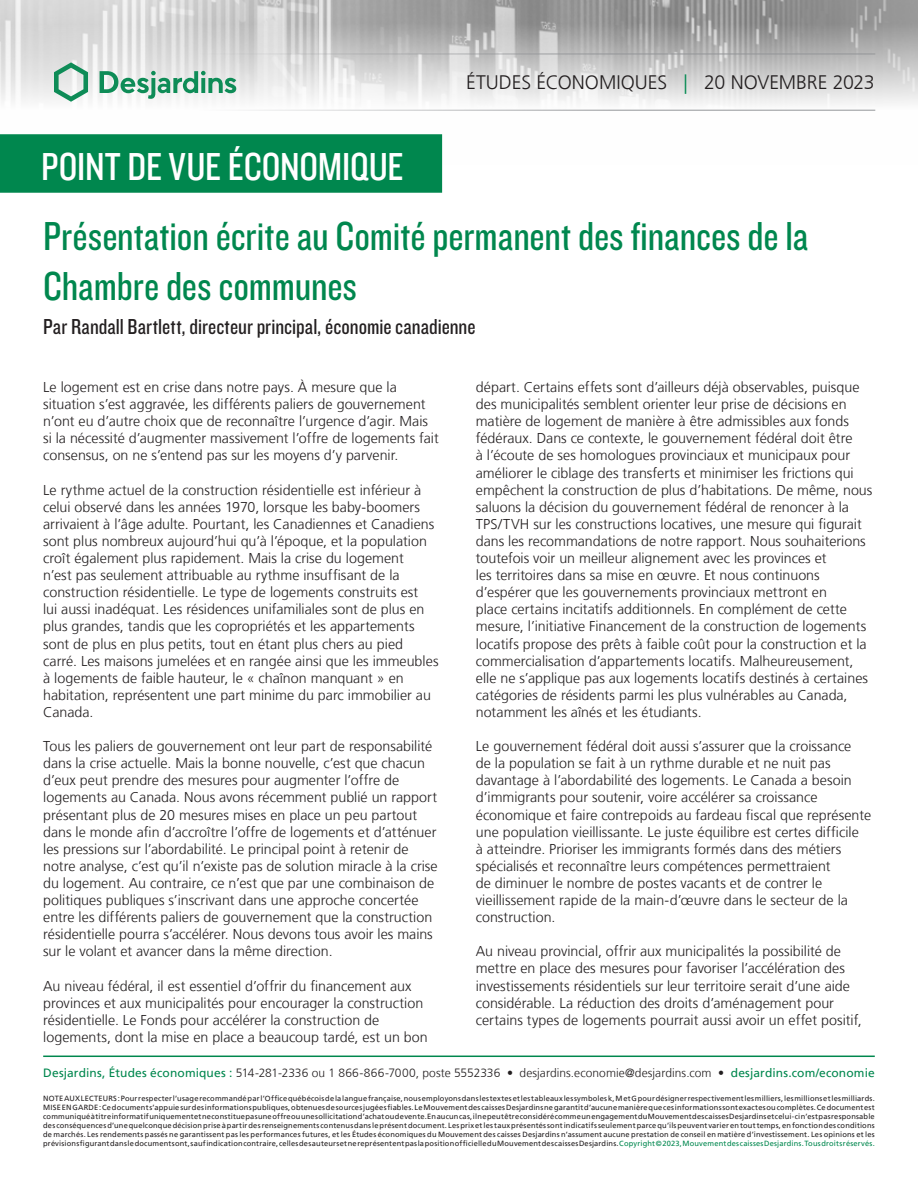
<style>
.page{position:relative;width:918px;height:1188px;background:#fff}
.page>*{position:absolute;margin:0;border:0;box-sizing:border-box;transform-origin:0 0}
.Pub_Titre{font:42px/50.4px "Knockout 29 Junior Ltweight";color:#00874e}
.t1{font:40.5px "Knockout 29 Junior Ltweight";letter-spacing:-.005em;color:#fff}
.Pub_Signature{font:22.5px "Knockout 29 Junior Ltweight";color:#231f20}
.t2{font:300 19.5px "Frutiger LT";letter-spacing:-.005em;color:#231f20}
.t3{font:300 14.25px/17.1px "Frutiger LT";color:#231f20}
.t4{font:300 12px "Frutiger LT";letter-spacing:.005em;color:#231f20}
.t5{font:7.5px/9px "Frutiger LT";letter-spacing:.025em;color:#231f20;text-align:justify}
.s1{color:#00874e}
.s2{font-weight:400;color:#00874e}
</style>
<div class="page">
<img style="left:0;top:0;width:918px;height:164px">
<hr style="left:43px;top:54px;width:832px;height:1px;background:#939598">
<hr style="left:43px;top:110px;width:832px;height:1px;background:#939598">
<svg style="left:54px;top:62px;width:34px;height:40px"></svg>
<svg style="left:100px;top:71px;width:136px;height:28px"></svg>
<div style="left:0;top:135px;width:441px;height:57px;background:#00874e"></div>
<div style="left:0;top:134px;width:442px;height:59px;border:2px solid #00874e"></div>
<hr style="left:43px;top:1056px;width:832px;height:1px;background:#00874e">
<h2 class="t1" style="left:41px;top:140px;width:364px">POINT DE VUE ÉCONOMIQUE</h2>
<p class="t2" style="left:466px;top:72px;width:410px">ÉTUDES ÉCONOMIQUES <span class="s1">|</span> 20 NOVEMBRE 2023</p>
<p class="Pub_Titre" style="left:43px;top:209px;width:767px">Présentation écrite au Comité permanent des finances de la<br>Chambre des communes</p>
<p class="Pub_Signature" style="left:43px;top:312px;width:434px">Par Randall Bartlett, directeur principal, économie canadienne</p>
<p class="t3" style="left:43px;top:379px;width:397px">Le logement est en crise dans notre pays. À mesure que la situation s’est aggravée, les différents paliers de gouvernement n’ont eu d’autre choix que de reconnaître l’urgence d’agir. Mais si la nécessité d’augmenter massivement l’offre de logements fait consensus, on ne s’entend pas sur les moyens d’y parvenir.</p>
<p class="t3" style="left:43px;top:481px;width:397px">Le rythme actuel de la construction résidentielle est inférieur à celui observé dans les années 1970, lorsque les baby‑boomers arrivaient à l’âge adulte. Pourtant, les Canadiennes et Canadiens sont plus nombreux aujourd’hui qu’à l’époque, et la population croît également plus rapidement. Mais la crise du logement<br>n’est pas seulement attribuable au rythme insuffisant de la construction résidentielle. Le type de logements construits est<br>lui aussi inadéquat. Les résidences unifamiliales sont de plus en plus grandes, tandis que les copropriétés et les appartements sont de plus en plus petits, tout en étant plus chers au pied carré. Les maisons jumelées et en rangée ainsi que les immeubles à logements de faible hauteur, le « chaînon manquant » en habitation, représentent une part minime du parc immobilier au Canada.</p>
<p class="t3" style="left:43px;top:738px;width:396px">Tous les paliers de gouvernement ont leur part de responsabilité dans la crise actuelle. Mais la bonne nouvelle, c’est que chacun d’eux peut prendre des mesures pour augmenter l’offre de logements au Canada. Nous avons récemment publié un rapport présentant plus de 20 mesures mises en place un peu partout dans le monde afin d’accroître l’offre de logements et d’atténuer les pressions sur l’abordabilité. Le principal point à retenir de notre analyse, c’est qu’il n’existe pas de solution miracle à la crise du logement. Au contraire, ce n’est que par une combinaison de politiques publiques s’inscrivant dans une approche concertée entre les différents paliers de gouvernement que la construction résidentielle pourra s’accélérer. Nous devons tous avoir les mains sur le volant et avancer dans la même direction.</p>
<p class="t3" style="left:43px;top:977px;width:386px">Au niveau fédéral, il est essentiel d’offrir du financement aux provinces et aux municipalités pour encourager la construction résidentielle. Le Fonds pour accélérer la construction de logements, dont la mise en place a beaucoup tardé, est un bon</p>
<p class="t3" style="left:476px;top:379px;width:398px">départ. Certains effets sont d’ailleurs déjà observables, puisque des municipalités semblent orienter leur prise de décisions en matière de logement de manière à être admissibles aux fonds fédéraux. Dans ce contexte, le gouvernement fédéral doit être<br>à l’écoute de ses homologues provinciaux et municipaux pour améliorer le ciblage des transferts et minimiser les frictions qui empêchent la construction de plus d’habitations. De même, nous saluons la décision du gouvernement fédéral de renoncer à la TPS/TVH sur les constructions locatives, une mesure qui figurait dans les recommandations de notre rapport. Nous souhaiterions toutefois voir un meilleur alignement avec les provinces et<br>les territoires dans sa mise en œuvre. Et nous continuons d’espérer que les gouvernements provinciaux mettront en<br>place certains incitatifs additionnels. En complément de cette mesure, l’initiative Financement de la construction de logements locatifs propose des prêts à faible coût pour la construction et la commercialisation d’appartements locatifs. Malheureusement, elle ne s’applique pas aux logements locatifs destinés à certaines catégories de résidents parmi les plus vulnérables au Canada, notamment les aînés et les étudiants.</p>
<p class="t3" style="left:476px;top:738px;width:397px">Le gouvernement fédéral doit aussi s’assurer que la croissance<br>de la population se fait à un rythme durable et ne nuit pas davantage à l’abordabilité des logements. Le Canada a besoin d’immigrants pour soutenir, voire accélérer sa croissance économique et faire contrepoids au fardeau fiscal que représente une population vieillissante. Le juste équilibre est certes difficile<br>à atteindre. Prioriser les immigrants formés dans des métiers spécialisés et reconnaître leurs compétences permettraient<br>de diminuer le nombre de postes vacants et de contrer le vieillissement rapide de la main‑d’œuvre dans le secteur de la construction.</p>
<p class="t3" style="left:476px;top:943px;width:388px">Au niveau provincial, offrir aux municipalités la possibilité de mettre en place des mesures pour favoriser l’accélération des investissements résidentiels sur leur territoire serait d’une aide considérable. La réduction des droits d’aménagement pour certains types de logements pourrait aussi avoir un effet positif,</p>
<p class="t4" style="left:43px;top:1066px;width:833px"><span class="s2">Desjardins, Études économiques :</span> 514‑281‑2336 ou 1 866‑866‑7000, poste 5552336 • desjardins.economie@desjardins.com • <span class="s2">desjardins.com/economie</span></p>
<p class="t5" style="left:43px;top:1094px;width:833px">NOTE AUX LECTEURS: Pour respecter l’usage recommandé par l’Office québécois de la langue française, nous employons dans les textes et les tableaux les symboles k, M et G pour désigner respectivement les milliers, les millions et les milliards.<br>MISE EN GARDE: Ce document s’appuie sur des informations publiques, obtenues de sources jugées fiables. Le Mouvement des caisses Desjardins ne garantit d’aucune manière que ces informations sont exactes ou complètes. Ce document est communiqué à titre informatif uniquement et ne constitue pas une offre ou une sollicitation d’achat ou de vente. En aucun cas, il ne peut être considéré comme un engagement du Mouvement des caisses Desjardins et celui-ci n’est pas responsable des conséquences d’une quelconque décision prise à partir des renseignements contenus dans le présent document. Les prix et les taux présentés sont indicatifs seulement parce qu’ils peuvent varier en tout temps, en fonction des conditions de marchés. Les rendements passés ne garantissent pas les performances futures, et les Études économiques du Mouvement des caisses Desjardins n’assument aucune prestation de conseil en matière d’investissement. Les opinions et les prévisions figurant dans le document sont, sauf indication contraire, celles des auteurs et ne représentent pas la position officielle du Mouvement des caisses Desjardins. <span class="s1">Copyright©2023, Mouvement des caisses Desjardins. Tous droits réservés.</span></p>
</div>
